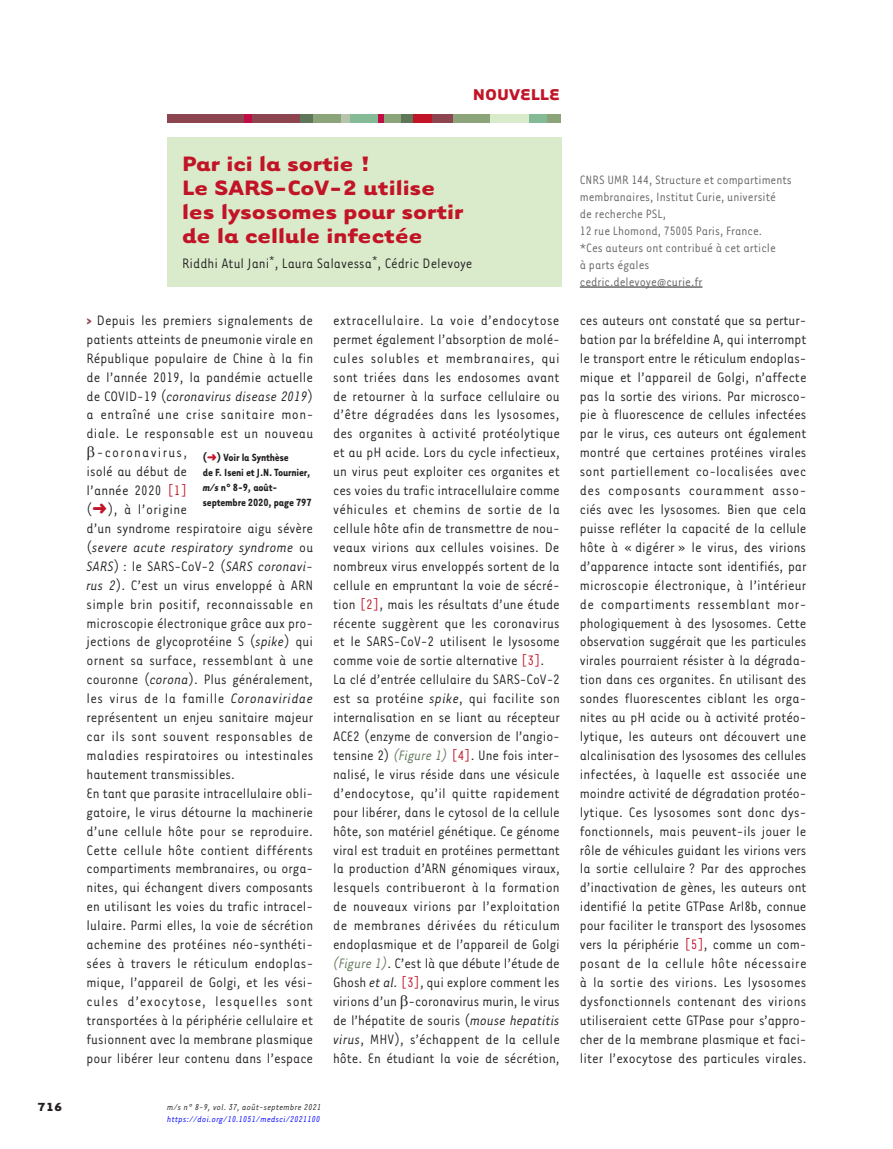
<style>
.page{position:relative;width:893px;height:1149px;background:#fff}
.page>*{position:absolute;margin:0;border:0;box-sizing:border-box;transform-origin:0 0}
.t1{font:700 24px/24px "Tarzana Wide";color:#c11527}
.t2{font:700 18px "Tarzana Wide";color:#c11527}
.t3{font:15.75px/18.9px "Tarzana Narrow";color:#231f20}
.t4{font:italic 15.75px "Tarzana Narrow";color:#231f20}
.t5{font:15.75px "Tarzana Narrow";letter-spacing:.025em;color:#231f20}
.t6{font:15.75px "Tarzana Narrow";letter-spacing:.05em;color:#231f20}
.t7{font:15.75px "Tarzana Narrow";letter-spacing:.03em;color:#231f20}
.t8{font:15.75px "Tarzana Narrow";letter-spacing:.08em;color:#231f20}
.t9{font:13.95px/17px "Tarzana Narrow";color:#636366}
.t10{font:700 13.5px "Tarzana Wide";color:#231f20}
.t11{font:700 12px/15px "Tarzana Narrow";letter-spacing:-.01em;color:#231f20}
.t12{font:italic 9.75px "Tarzana Narrow";letter-spacing:.025em;color:#00f}
.t13{font:italic 9.75px "Tarzana Narrow";letter-spacing:.025em;color:#231f20}
.s1{font-weight:700;color:#8d454f}
.s2{font-style:normal}
.s3{color:#bf182a}
.s4{color:#c11527}
.s5{font-style:italic}
.s6{font-style:italic;color:#5f7659}
</style>
<div class="page">
<div style="left:167px;top:114px;width:133px;height:8px;background:#8d454f"></div>
<div style="left:300px;top:114px;width:26px;height:8px;background:#5f7659"></div>
<div style="left:400px;top:114px;width:13px;height:8px;background:#5f7659"></div>
<div style="left:313px;top:114px;width:29px;height:8px;background:#8ba479"></div>
<div style="left:349px;top:114px;width:29px;height:8px;background:#84ba95"></div>
<div style="left:528px;top:114px;width:21px;height:8px;background:#84ba95"></div>
<div style="left:383px;top:114px;width:18px;height:8px;background:#8ba479"></div>
<div style="left:548px;top:114px;width:13px;height:8px;background:#8ba479"></div>
<div style="left:452px;top:114px;width:39px;height:8px;background:#8ba479"></div>
<div style="left:491px;top:114px;width:38px;height:8px;background:#daebcb"></div>
<div style="left:341px;top:114px;width:8px;height:8px;background:#b6c4ad"></div>
<div style="left:245px;top:114px;width:7px;height:8px;background:#c10d45"></div>
<div style="left:378px;top:114px;width:6px;height:8px;background:#c10d45"></div>
<div style="left:413px;top:114px;width:27px;height:8px;background:#c11527"></div>
<div style="left:432px;top:114px;width:21px;height:8px;background:#8d454f"></div>
<div style="left:167px;top:137px;width:394px;height:150px;background:#daebcb"></div>
<hr style="left:580px;top:287px;width:122px;height:1px;background:#231f20">
<p class="t2" style="left:473px;top:83px;width:89px">NOUVELLE</p>
<h1 class="t1" style="left:182px;top:150px;width:283px">Par ici la sortie !<br>Le SARS-CoV-2 utilise les lysosomes pour sortir de la cellule infectée</h1>
<p class="t3" style="left:182px;top:253px;width:292px">Riddhi Atul Jani<sup>*</sup>, Laura Salavessa<sup>*</sup>, Cédric Delevoye</p>
<p class="t9" style="left:580px;top:170px;width:214px">CNRS UMR 144, Structure et compartiments membranaires, Institut Curie, université<br>de recherche PSL,<br>12 rue Lhomond, 75005 Paris, France.<br>*Ces auteurs ont contribué à cet article<br>à parts égales<br>cedric.delevoye@curie.fr</p>
<p class="t3" style="left:87px;top:310px;width:228px"><span class="s1">&gt;</span> Depuis les premiers signalements de</p>
<p class="t3" style="left:87px;top:329px;width:228px">patients atteints de pneumonie virale en</p>
<p class="t3" style="left:87px;top:348px;width:228px">République populaire de Chine à la fin</p>
<p class="t3" style="left:87px;top:366px;width:228px">de l’année 2019, la pandémie actuelle</p>
<p class="t4" style="left:87px;top:386px;width:228px"><span class="s2">de COVID-19 (</span>coronavirus disease 2019<span class="s2">)</span></p>
<p class="t7" style="left:87px;top:405px;width:228px">a entraîné une crise sanitaire mon-</p>
<p class="t3" style="left:87px;top:423px;width:228px">diale. Le responsable est un nouveau</p>
<p class="t8" style="left:97px;top:443px;width:92px">-coronavirus,</p>
<p class="t3" style="left:87px;top:461px;width:102px">isolé au début de</p>
<p class="t3" style="left:87px;top:480px;width:102px">l’année 2020 <span class="s3">[1]</span></p>
<p class="t5" style="left:87px;top:499px;width:102px">(<span class="s4">➜</span>), à l’origine</p>
<p class="t3" style="left:87px;top:518px;width:228px">d’un syndrome respiratoire aigu sévère</p>
<p class="t4" style="left:87px;top:537px;width:228px"><span class="s2">(</span>severe acute respiratory syndrome <span class="s2">ou</span></p>
<p class="t4" style="left:87px;top:556px;width:228px">SARS<span class="s2">) : le SARS-CoV-2 (</span>SARS coronavi-</p>
<p class="t3" style="left:87px;top:574px;width:228px"><span class="s5">rus 2</span>). C’est un virus enveloppé à ARN</p>
<p class="t3" style="left:87px;top:593px;width:228px">simple brin positif, reconnaissable en</p>
<p class="t3" style="left:87px;top:612px;width:228px">microscopie électronique grâce aux pro-</p>
<p class="t3" style="left:87px;top:631px;width:228px">jections de glycoprotéine S (<span class="s5">spike</span>) qui</p>
<p class="t3" style="left:87px;top:650px;width:228px">ornent sa surface, ressemblant à une</p>
<p class="t3" style="left:87px;top:669px;width:228px">couronne (<span class="s5">corona</span>). Plus généralement,</p>
<p class="t5" style="left:87px;top:688px;width:228px">les virus de la famille <span class="s5">Coronaviridae</span></p>
<p class="t3" style="left:87px;top:707px;width:228px">représentent un enjeu sanitaire majeur</p>
<p class="t5" style="left:87px;top:726px;width:228px">car ils sont souvent responsables de</p>
<p class="t3" style="left:87px;top:744px;width:228px">maladies respiratoires ou intestinales</p>
<p class="t3" style="left:87px;top:763px;width:150px">hautement transmissibles.</p>
<p class="t3" style="left:87px;top:782px;width:228px">En tant que parasite intracellulaire obli-</p>
<p class="t3" style="left:87px;top:801px;width:228px">gatoire, le virus détourne la machinerie</p>
<p class="t3" style="left:87px;top:820px;width:228px">d’une cellule hôte pour se reproduire.</p>
<p class="t3" style="left:87px;top:839px;width:228px">Cette cellule hôte contient différents</p>
<p class="t3" style="left:87px;top:858px;width:228px">compartiments membranaires, ou orga-</p>
<p class="t3" style="left:87px;top:877px;width:228px">nites, qui échangent divers composants</p>
<p class="t3" style="left:87px;top:896px;width:228px">en utilisant les voies du trafic intracel-</p>
<p class="t3" style="left:87px;top:915px;width:228px">lulaire. Parmi elles, la voie de sécrétion</p>
<p class="t3" style="left:87px;top:933px;width:228px">achemine des protéines néo-synthéti-</p>
<p class="t3" style="left:87px;top:952px;width:228px">sées à travers le réticulum endoplas-</p>
<p class="t3" style="left:87px;top:971px;width:228px">mique, l’appareil de Golgi, et les vési-</p>
<p class="t6" style="left:87px;top:991px;width:228px">cules d’exocytose, lesquelles sont</p>
<p class="t3" style="left:87px;top:1009px;width:228px">transportées à la périphérie cellulaire et</p>
<p class="t3" style="left:87px;top:1028px;width:228px">fusionnent avec la membrane plasmique</p>
<p class="t3" style="left:87px;top:1047px;width:228px">pour libérer leur contenu dans l’espace</p>
<p class="t11" style="left:203px;top:449px;width:110px">(<span class="s4">➜</span>) Voir la Synthèse<br>de F. Iseni et J.N. Tournier, <span class="s5">m/s</span> n° 8-9, août&shy;septembre 2020, page 797</p>
<p class="t3" style="left:333px;top:310px;width:228px">extracellulaire. La voie d’endocytose permet également l’absorption de molé&shy;cules solubles et membranaires, qui sont triées dans les endosomes avant de retourner à la surface cellulaire ou d’être dégradées dans les lysosomes, des organites à activité protéolytique et au pH acide. Lors du cycle infectieux, un virus peut exploiter ces organites et ces voies du trafic intracellulaire comme véhicules et chemins de sortie de la cellule hôte afin de transmettre de nou&shy;veaux virions aux cellules voisines. De nombreux virus enveloppés sortent de la cellule en empruntant la voie de sécré&shy;tion <span class="s3">[2]</span>, mais les résultats d’une étude récente suggèrent que les coronavirus et le SARS-CoV-2 utilisent le lysosome comme voie de sortie alternative <span class="s3">[3]</span>.<br>La clé d’entrée cellulaire du SARS-CoV-2 est sa protéine <span class="s5">spike</span>, qui facilite son internalisation en se liant au récepteur ACE2 (enzyme de conversion de l’angio&shy;tensine 2) <span class="s6">(Figure 1)</span> <span class="s3">[4]</span>. Une fois inter&shy;nalisé, le virus réside dans une vésicule d’endocytose, qu’il quitte rapidement pour libérer, dans le cytosol de la cellule hôte, son matériel génétique. Ce génome viral est traduit en protéines permettant la production d’ARN génomiques viraux, lesquels contribueront à la formation de nouveaux virions par l’exploitation de membranes dérivées du réticulum endoplasmique et de l’appareil de Golgi <span class="s6">(Figure 1)</span>. C’est là que débute l’étude de Ghosh <span class="s5">et al.</span> <span class="s3">[3]</span>, qui explore comment les virions d’un -coronavirus murin, le virus de l’hépatite de souris (<span class="s5">mouse hepatitis virus</span>, MHV), s’échappent de la cellule hôte. En étudiant la voie de sécrétion,</p>
<p class="t3" style="left:580px;top:310px;width:228px;text-align:justify">ces auteurs ont constaté que sa pertur&shy;bation par la bréfeldine A, qui interrompt le transport entre le réticulum endoplas&shy;mique et l’appareil de Golgi, n’affecte pas la sortie des virions. Par microsco&shy;pie à fluorescence de cellules infectées par le virus, ces auteurs ont également montré que certaines protéines virales sont partiellement co-localisées avec des composants couramment asso&shy;ciés avec les lysosomes<span class="s5">.</span> Bien que cela puisse refléter la capacité de la cellule hôte à « digérer » le virus, des virions d’apparence intacte sont identifiés, par microscopie électronique, à l’intérieur de compartiments ressemblant mor&shy;phologiquement à des lysosomes. Cette observation suggérait que les particules virales pourraient résister à la dégrada&shy;tion dans ces organites. En utilisant des sondes fluorescentes ciblant les orga&shy;nites au pH acide ou à activité protéo&shy;lytique, les auteurs ont découvert une alcalinisation des lysosomes des cellules infectées, à laquelle est associée une moindre activité de dégradation protéo&shy;lytique. Ces lysosomes sont donc dys&shy;fonctionnels, mais peuvent-ils jouer le rôle de véhicules guidant les virions vers la sortie cellulaire ? Par des approches d’inactivation de gènes, les auteurs ont identifié la petite GTPase Arl8b, connue pour faciliter le transport des lysosomes vers la périphérie <span class="s3">[5]</span>, comme un com&shy;posant de la cellule hôte nécessaire à la sortie des virions. Les lysosomes dysfonctionnels contenant des virions utiliseraient cette GTPase pour s’appro&shy;cher de la membrane plasmique et faci&shy;liter l’exocytose des particules virales.</p>
<p class="t10" style="left:38px;top:1097px;width:26px">716</p>
<p class="t13" style="left:167px;top:1100px;width:155px">m/s n° 8-9, vol. 37, août-septembre 2021</p>
<p class="t12" style="left:167px;top:1112px;width:155px">https://doi.org/10.1051/medsci/2021100</p>
</div>
